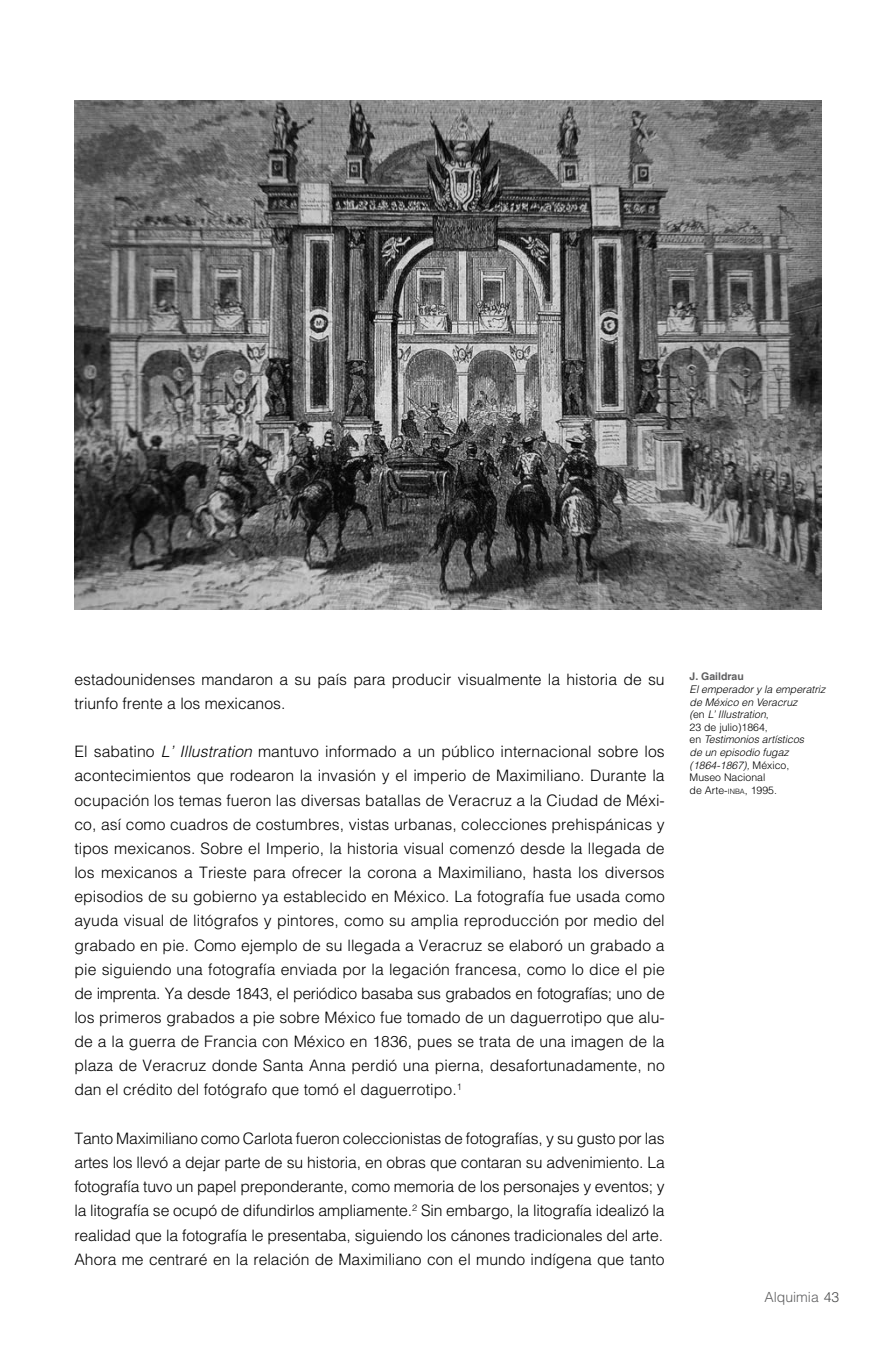
<style>
.page{position:relative;width:893px;height:1365px;background:#fff}
.page>*{position:absolute;margin:0;border:0;box-sizing:border-box;transform-origin:0 0}
.t1{font:300 15.75px/24.2px "Helvetica";color:#000;text-align:justify}
.t2{font:300 14px "Helvetica";color:#5e5e5f}
.t3{font:italic 300 10.5px/12.6px "Helvetica";color:#000}
.t4{font:700 10.5px "Helvetica";color:#5e5e5f}
.s1{font-style:italic}
.s2{font-style:normal}
.s3{font-style:normal;font-size:7.35px}
.s4{color:#4a4b4b}
</style>
<div class="page">
<img style="left:74px;top:100px;width:748px;height:509px">
<p class="t1" style="left:74px;top:667px;width:592px">estadounidenses mandaron a su país para producir visualmente la historia de su triunfo frente a los mexicanos.</p>
<p class="t1" style="left:74px;top:739px;width:592px">El sabatino <span class="s1">L’ Illustration</span> mantuvo informado a un público internacional sobre los acontecimientos que rodearon la invasión y el imperio de Maximiliano. Durante la ocupación los temas fueron las diversas batallas de Veracruz a la Ciudad de Méxi&shy;co, así como cuadros de costumbres, vistas urbanas, colecciones prehispánicas y tipos mexicanos. Sobre el Imperio, la historia visual comenzó desde la llegada de los mexicanos a Trieste para ofrecer la corona a Maximiliano, hasta los diversos episodios de su gobierno ya establecido en México. La fotografía fue usada como ayuda visual de litógrafos y pintores, como su amplia reproducción por medio del grabado en pie. Como ejemplo de su llegada a Veracruz se elaboró un grabado a pie siguiendo una fotografía enviada por la legación francesa, como lo dice el pie de imprenta. Ya desde 1843, el periódico basaba sus grabados en fotografías; uno de los primeros grabados a pie sobre México fue tomado de un daguerrotipo que alu&shy;de a la guerra de Francia con México en 1836, pues se trata de una imagen de la plaza de Veracruz donde Santa Anna perdió una pierna, desafortunadamente, no dan el crédito del fotógrafo que tomó el daguerrotipo.<sup>1</sup></p>
<p class="t1" style="left:74px;top:1125px;width:592px">Tanto Maximiliano como Carlota fueron coleccionistas de fotografías, y su gusto por las artes los llevó a dejar parte de su historia, en obras que contaran su advenimiento. La fotografía tuvo un papel preponderante, como memoria de los personajes y eventos; y la litografía se ocupó de difundirlos ampliamente.<sup>2</sup> Sin embargo, la litografía idealizó la realidad que la fotografía le presentaba, siguiendo los cánones tradicionales del arte.<br>Ahora me centraré en la relación de Maximiliano con el mundo indígena que tanto</p>
<p class="t4" style="left:690px;top:670px;width:56px">J. Gaildrau</p>
<p class="t3" style="left:690px;top:682px;width:137px">El emperador y la emperatriz de México en Veracruz<br>(<span class="s2">en</span> L’ Illustration<span class="s2">,<br>23 de julio)1864,<br>en</span> Testimonios artísticos<br>de un episodio fugaz (1864-1867), <span class="s2">México,<br>Museo Nacional<br>de Arte-</span><span class="s3">inba</span><span class="s2">, 1995.</span></p>
<p class="t2" style="left:764px;top:1287px;width:76px">Alquimia <span class="s4">43</span></p>
</div>
